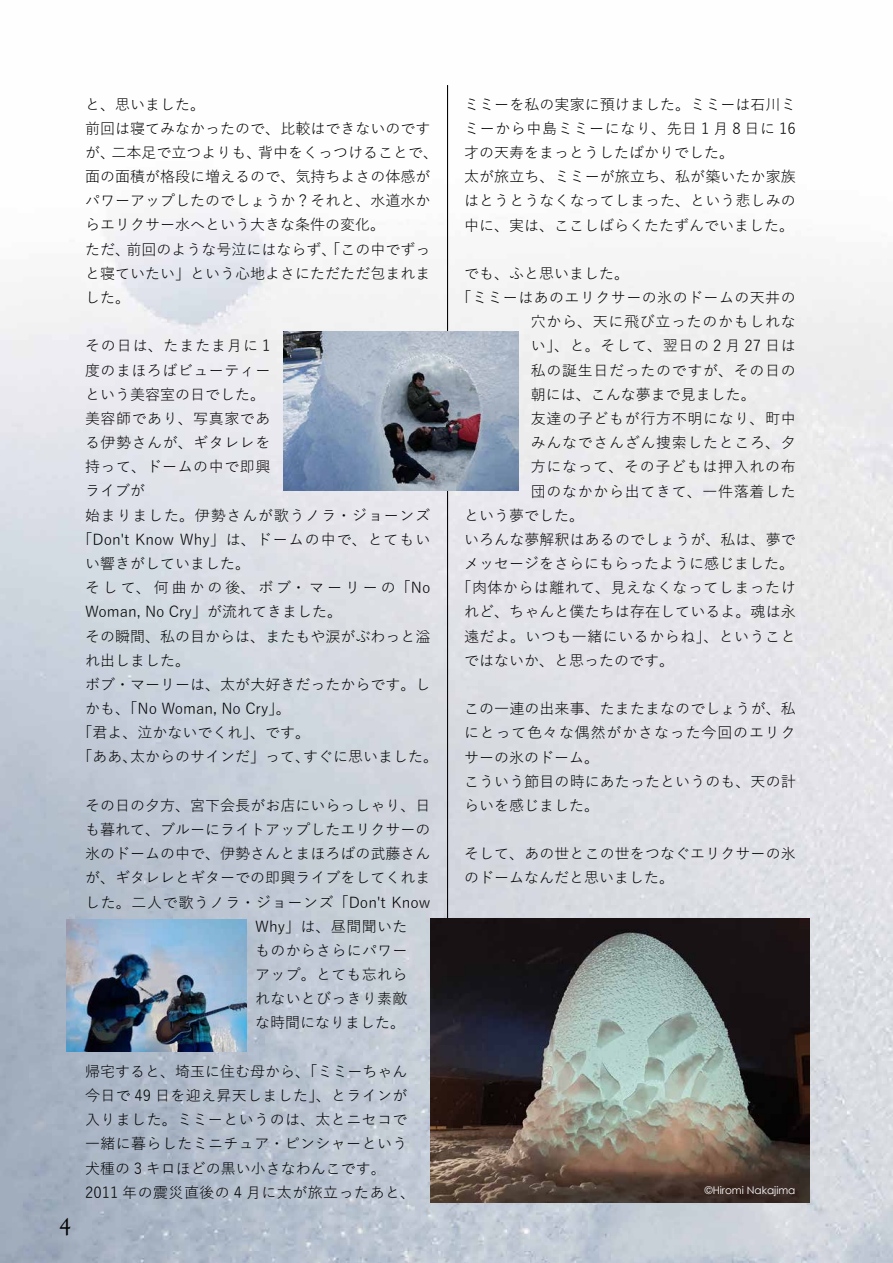
<style>
.page{position:relative;width:893px;height:1263px;background:#fff}
.page>*{position:absolute;margin:0;border:0;box-sizing:border-box;transform-origin:0 0}
.t1{font:24px "Goudy Old Style T";color:#000}
.t2{font:15px/24.2px "Yu Gothic";letter-spacing:.005em;color:#000}
.t3{font:15px "Yu Gothic";letter-spacing:.045em;color:#000}
.t4{font:15px "Yu Gothic";letter-spacing:.03em;color:#000}
.t5{font:15px "Yu Gothic";letter-spacing:.035em;color:#000}
.t6{font:15px "Yu Gothic";letter-spacing:.065em;color:#000}
.t7{font:15px "Yu Gothic";letter-spacing:.055em;color:#000}
.t8{font:15px "Yu Gothic";letter-spacing:.195em;color:#000}
.t9{font:15px "Yu Gothic";letter-spacing:.05em;color:#000}
.t10{font:15px "Yu Gothic";letter-spacing:.06em;color:#000}
.t11{font:15px "Yu Gothic";letter-spacing:.025em;color:#000}
.t12{font:10.5px "Century Gothic";color:#fff}
</style>
<div class="page">
<img style="left:0;top:85px;width:893px;height:1178px">
<hr style="left:447px;top:85px;width:1px;height:1115px;background:#000">
<img style="left:283px;top:332px;width:235px;height:159px">
<img style="left:430px;top:918px;width:379px;height:284px">
<img style="left:67px;top:919px;width:180px;height:133px">
<h1 class="t1" style="left:59px;top:1213px;width:13px">4</h1>
<p class="t2" style="left:85px;top:90px;width:354px">と、思いました。<br>前回は寝てみなかったので、比較はできないのですが、二本足で立つよりも、背中をくっつけることで、面の面積が格段に増えるので、気持ちよさの体感がパワーアップしたのでしょうか？それと、水道水からエリクサー水へという大きな条件の変化。<br>ただ、前回のような号泣にはならず、「この中でずっと寝ていたい」という心地よさにただただ包まれました。</p>
<p class="t10" style="left:85px;top:332px;width:187px">その日は、たまたま月に 1</p>
<p class="t4" style="left:85px;top:356px;width:187px">度のまほろばビューティー</p>
<p class="t2" style="left:85px;top:380px;width:181px">という美容室の日でした。</p>
<p class="t5" style="left:85px;top:405px;width:187px">美容師であり、写真家であ</p>
<p class="t5" style="left:85px;top:429px;width:187px">る伊勢さんが、ギタレレを</p>
<p class="t5" style="left:85px;top:453px;width:187px">持って、ドームの中で即興</p>
<p class="t2" style="left:85px;top:477px;width:61px">ライブが</p>
<p class="t7" style="left:85px;top:501px;width:347px">始まりました。伊勢さんが歌うノラ・ジョーンズ</p>
<p class="t6" style="left:78px;top:525px;width:354px">「Don't Know Why」は、ドームの中で、とてもい</p>
<p class="t2" style="left:85px;top:549px;width:166px">い響きがしていました。</p>
<p class="t8" style="left:85px;top:574px;width:347px">そして、何曲かの後、ボブ・マーリーの「No</p>
<p class="t2" style="left:85px;top:598px;width:258px">Woman, No Cry」が流れてきました。</p>
<p class="t2" style="left:85px;top:622px;width:347px">その瞬間、私の目からは、またもや涙がぶわっと溢</p>
<p class="t2" style="left:85px;top:646px;width:107px">れ出しました。</p>
<p class="t2" style="left:85px;top:670px;width:347px">ボブ・マーリーは、太が大好きだったからです。し</p>
<p class="t2" style="left:85px;top:695px;width:207px">かも、「No Woman, No Cry」。</p>
<p class="t2" style="left:78px;top:719px;width:234px">「君よ、泣かないでくれ」、です。</p>
<p class="t2" style="left:78px;top:743px;width:362px">「ああ、太からのサインだ」って、すぐに思いました。</p>
<p class="t2" style="left:85px;top:791px;width:347px">その日の夕方、宮下会長がお店にいらっしゃり、日</p>
<p class="t2" style="left:85px;top:815px;width:347px">も暮れて、ブルーにライトアップしたエリクサーの</p>
<p class="t2" style="left:85px;top:840px;width:347px">氷のドームの中で、伊勢さんとまほろばの武藤さん</p>
<p class="t2" style="left:85px;top:864px;width:347px">が、ギタレレとギターでの即興ライブをしてくれま</p>
<p class="t3" style="left:85px;top:888px;width:347px">した。二人で歌うノラ・ジョーンズ「Don't Know</p>
<p class="t11" style="left:255px;top:912px;width:154px">Why」は、昼間聞いた</p>
<p class="t2" style="left:255px;top:936px;width:154px">ものからさらにパワー</p>
<p class="t2" style="left:255px;top:961px;width:154px">アップ。とても忘れら</p>
<p class="t2" style="left:255px;top:985px;width:154px">れないとびっきり素敵</p>
<p class="t2" style="left:255px;top:1009px;width:151px">な時間になりました。</p>
<p class="t2" style="left:85px;top:1057px;width:332px">帰宅すると、埼玉に住む母から、「ミミーちゃん今日で 49 日を迎え昇天しました」、とラインが入りました。ミミーというのは、太とニセコで一緒に暮らしたミニチュア・ピンシャーという犬種の 3 キロほどの黒い小さなわんこです。<br>2011 年の震災直後の 4 月に太が旅立ったあと、</p>
<p class="t2" style="left:464px;top:90px;width:333px">ミミーを私の実家に預けました。ミミーは石川ミミーから中島ミミーになり、先日 1 月 8 日に 16才の天寿をまっとうしたばかりでした。<br>太が旅立ち、ミミーが旅立ち、私が築いたか家族はとうとうなくなってしまった、という悲しみの中に、実は、ここしばらくたたずんでいました。</p>
<p class="t2" style="left:464px;top:259px;width:166px">でも、ふと思いました。</p>
<p class="t4" style="left:457px;top:284px;width:341px">「ミミーはあのエリクサーの氷のドームの天井の</p>
<p class="t3" style="left:531px;top:308px;width:266px">穴から、天に飛び立ったのかもしれな</p>
<p class="t9" style="left:531px;top:332px;width:266px">い」、と。そして、翌日の 2 月 27 日は</p>
<p class="t3" style="left:531px;top:356px;width:266px">私の誕生日だったのですが、その日の</p>
<p class="t2" style="left:531px;top:380px;width:226px">朝には、こんな夢まで見ました。</p>
<p class="t3" style="left:531px;top:405px;width:266px">友達の子どもが行方不明になり、町中</p>
<p class="t3" style="left:531px;top:429px;width:266px">みんなでさんざん捜索したところ、夕</p>
<p class="t3" style="left:531px;top:453px;width:266px">方になって、その子どもは押入れの布</p>
<p class="t3" style="left:531px;top:477px;width:266px">団のなかから出てきて、一件落着した</p>
<p class="t2" style="left:464px;top:501px;width:121px">という夢でした。</p>
<p class="t2" style="left:464px;top:525px;width:333px">いろんな夢解釈はあるのでしょうが、私は、夢で</p>
<p class="t2" style="left:464px;top:550px;width:331px">メッセージをさらにもらったように感じました。</p>
<p class="t4" style="left:457px;top:574px;width:341px">「肉体からは離れて、見えなくなってしまったけ</p>
<p class="t2" style="left:464px;top:598px;width:333px">れど、ちゃんと僕たちは存在しているよ。魂は永</p>
<p class="t4" style="left:464px;top:622px;width:333px">遠だよ。いつも一緒にいるからね」、ということ</p>
<p class="t2" style="left:464px;top:646px;width:211px">ではないか、と思ったのです。</p>
<p class="t2" style="left:464px;top:695px;width:333px">この一連の出来事、たまたまなのでしょうが、私にとって色々な偶然がかさなった今回のエリクサーの氷のドーム。<br>こういう節目の時にあたったというのも、天の計らいを感じました。</p>
<p class="t2" style="left:464px;top:840px;width:333px">そして、あの世とこの世をつなぐエリクサーの氷のドームなんだと思いました。</p>
<p class="t12" style="left:705px;top:1183px;width:92px">©Hiromi Nakajima</p>
</div>
